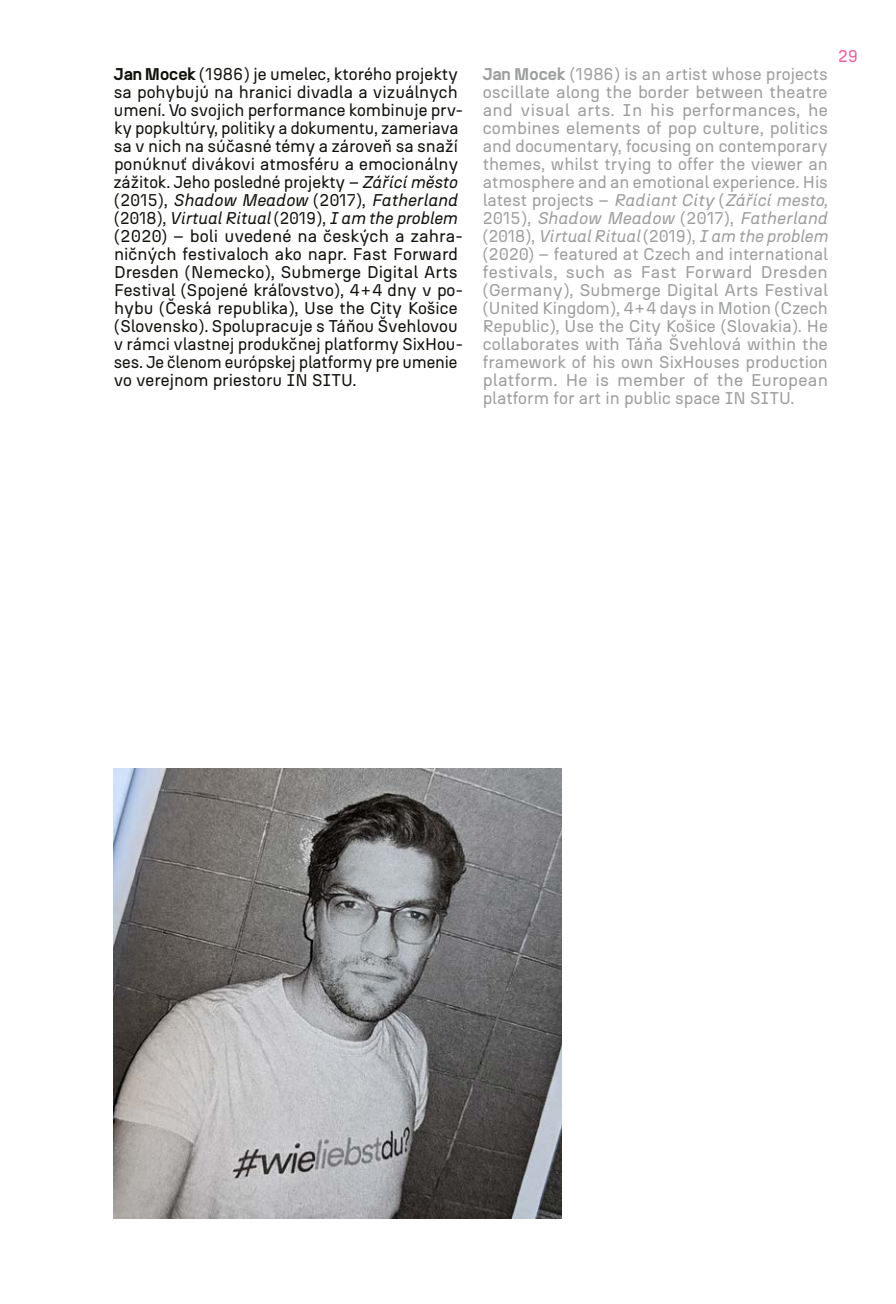
<style>
.page{position:relative;width:896px;height:1304px;background:#fff}
.page>*{position:absolute;margin:0;border:0;box-sizing:border-box;transform-origin:0 0}
.t1{font:17px/18px "N27";color:#9d9e9e;text-align:justify}
.t2{font:17px/18px "N27";color:#12120d}
.t3{font:17px "N27";color:#ec5c9d}
.s1{font-weight:700}
.s2{font-style:italic}
</style>
<div class="page">
<img style="left:113px;top:768px;width:448px;height:451px">
<p class="t2" style="left:113px;top:65px;width:351px"><span class="s1">Jan Mocek</span> (1986) je umelec, ktorého projekty sa pohybujú na hranici divadla a vizuálnych umení. Vo svojich performance kombinuje prv&shy;ky popkultúry, politiky a dokumentu, zameriava sa v nich na súčasné témy a zároveň sa snaží ponúknuť divákovi atmosféru a emocionálny zážitok. Jeho posledné projekty – <span class="s2">Zářící město </span>(2015), <span class="s2">Shadow Meadow</span> (2017), <span class="s2">Fatherland </span>(2018), <span class="s2">Virtual Ritual</span> (2019), <span class="s2">I am the problem </span>(2020) – boli uvedené na českých a zahra&shy;ničných festivaloch ako napr. Fast Forward Dresden (Nemecko), Submerge Digital Arts Festival (Spojené kráľovstvo), 4+4 dny v po&shy;hybu (Česká republika), Use the City Košice (Slovensko). Spolupracuje s Táňou Švehlovou v rámci vlastnej produkčnej platformy SixHou&shy;ses. Je členom európskej platformy pre umenie vo verejnom priestoru IN SITU.</p>
<p class="t1" style="left:483px;top:65px;width:347px"><span class="s1">Jan Mocek</span> (1986) is an artist whose projects oscillate along the border between theatre and visual arts. In his performances, he combines elements of pop culture, politics and documentary, focusing on contemporary themes, whilst trying to offer the viewer an atmosphere and an emotional experience. His latest projects – <span class="s2">Radiant City</span> (<span class="s2">Zářící mesto, </span>2015), <span class="s2">Shadow Meadow</span> (2017), <span class="s2">Fatherland </span>(2018), <span class="s2">Virtual Ritual</span> (2019), <span class="s2">I am the problem </span>(2020) – featured at Czech and international festivals, such as Fast Forward Dresden (Germany), Submerge Digital Arts Festival (United Kingdom), 4+4 days in Motion (Czech Republic), Use the City Košice (Slovakia). He collaborates with Táňa Švehlová within the framework of his own SixHouses production platform. He is member of the European platform for art in public space IN SITU.</p>
<p class="t3" style="left:838px;top:46px;width:22px">29</p>
</div>
